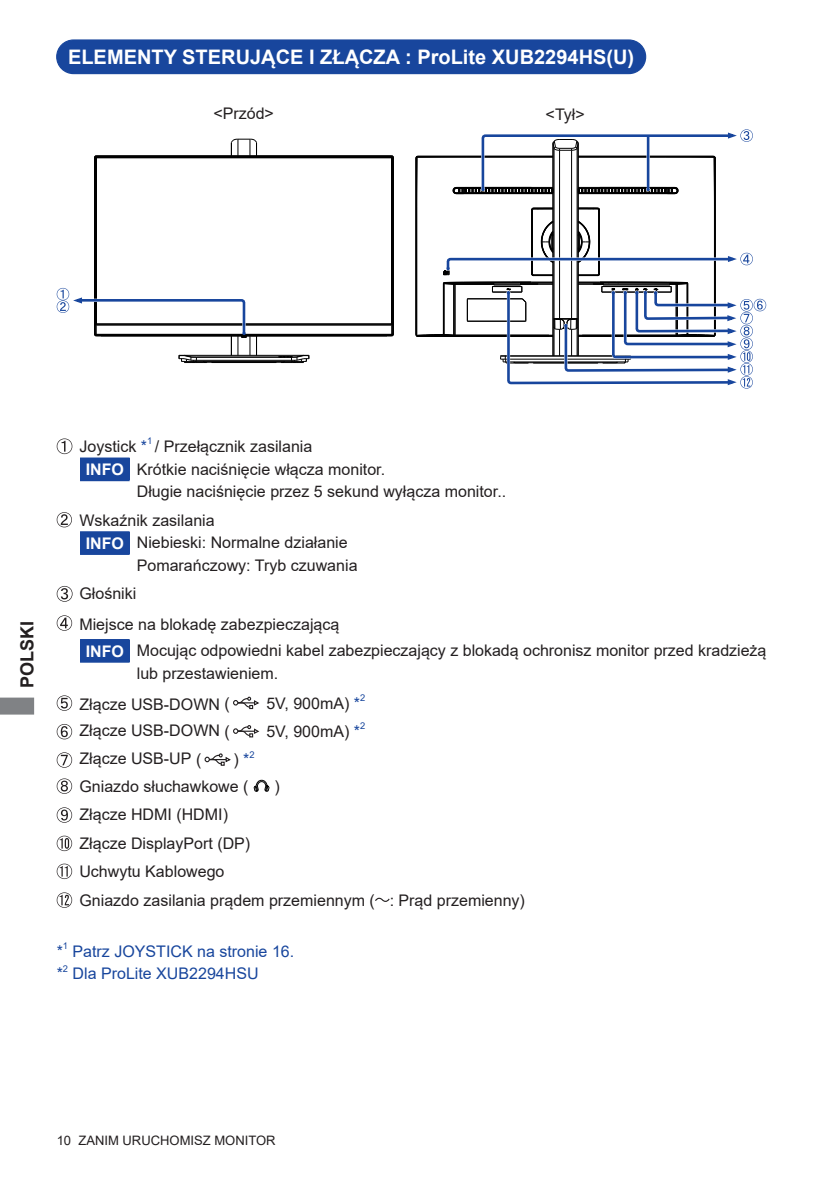
<style>
.page{position:relative;width:840px;height:1191px;background:#fff}
.page>*{position:absolute;margin:0;border:0;box-sizing:border-box;transform-origin:0 0}
.t1{font:700 20px "Arial";color:#fff}
.t2{font:700 18px "Arial";color:#231f20}
.t3{font:16px/22.6px "Arial";color:#231f20}
.t4{font:16px "Arial";color:#18469d}
.t5{font:700 16px "Arial";color:#fff}
.t6{font:13px "Arial";color:#231f20}
.t7{font:9.4px "Arial";color:#18469d}
.s1{color:#18469d}
</style>
<div class="page">
<svg style="left:0;top:697px;width:34px;height:17px"></svg>
<svg style="left:57px;top:438px;width:15px;height:16px"></svg>
<svg style="left:57px;top:512px;width:15px;height:15px"></svg>
<svg style="left:57px;top:586px;width:15px;height:15px"></svg>
<svg style="left:57px;top:615px;width:15px;height:16px"></svg>
<svg style="left:57px;top:695px;width:15px;height:16px"></svg>
<svg style="left:233px;top:696px;width:27px;height:13px"></svg>
<svg style="left:57px;top:724px;width:15px;height:15px"></svg>
<svg style="left:233px;top:725px;width:27px;height:12px"></svg>
<svg style="left:57px;top:752px;width:15px;height:15px"></svg>
<svg style="left:204px;top:753px;width:27px;height:13px"></svg>
<svg style="left:57px;top:778px;width:15px;height:16px"></svg>
<svg style="left:254px;top:779px;width:16px;height:13px"></svg>
<svg style="left:57px;top:807px;width:15px;height:15px"></svg>
<svg style="left:57px;top:835px;width:15px;height:16px"></svg>
<svg style="left:57px;top:863px;width:15px;height:16px"></svg>
<svg style="left:57px;top:892px;width:15px;height:15px"></svg>
<svg style="left:375px;top:897px;width:14px;height:5px"></svg>
<div style="left:80px;top:458px;width:49px;height:22px;background:#18469d"></div>
<hr style="left:80px;top:479px;width:49px;height:2px;background:#18469d">
<hr style="left:80px;top:457px;width:49px;height:2px;background:#18469d">
<div style="left:80px;top:532px;width:49px;height:22px;background:#18469d"></div>
<hr style="left:80px;top:553px;width:49px;height:2px;background:#18469d">
<hr style="left:80px;top:531px;width:49px;height:2px;background:#18469d">
<div style="left:80px;top:640px;width:49px;height:21px;background:#18469d"></div>
<hr style="left:80px;top:660px;width:49px;height:2px;background:#18469d">
<hr style="left:80px;top:639px;width:49px;height:2px;background:#18469d">
<div style="left:57px;top:40px;width:588px;height:34px;background:#18469d;border-radius:17px"></div>
<div style="left:56px;top:39px;width:590px;height:35px;border:1px solid #18469d;border-radius:17px"></div>
<hr style="left:393px;top:157px;width:1px;height:177px;background:#000">
<svg style="left:57px;top:139px;width:336px;height:224px"></svg>
<hr style="left:552px;top:143px;width:1px;height:213px;background:#000">
<hr style="left:553px;top:148px;width:1px;height:208px;background:#000">
<hr style="left:559px;top:150px;width:1px;height:169px;background:#000">
<hr style="left:571px;top:150px;width:1px;height:169px;background:#000">
<hr style="left:576px;top:148px;width:1px;height:208px;background:#000">
<hr style="left:577px;top:143px;width:1px;height:213px;background:#000">
<hr style="left:415px;top:158px;width:1px;height:177px;background:#000">
<hr style="left:416px;top:206px;width:1px;height:128px;background:#000">
<hr style="left:713px;top:206px;width:1px;height:128px;background:#000">
<hr style="left:714px;top:158px;width:1px;height:177px;background:#000">
<hr style="left:531px;top:210px;width:1px;height:64px;background:#000">
<hr style="left:598px;top:210px;width:1px;height:64px;background:#000">
<svg style="left:415px;top:129px;width:337px;height:86px"></svg>
<svg style="left:443px;top:221px;width:309px;height:55px"></svg>
<svg style="left:415px;top:282px;width:350px;height:106px"></svg>
<p class="t1" style="left:68px;top:43px;width:567px">ELEMENTY STERUJĄCE I ZŁĄCZA : ProLite XUB2294HS(U)</p>
<p class="t3" style="left:213px;top:102px;width:62px">&lt;Przód&gt;</p>
<p class="t3" style="left:545px;top:103px;width:41px">&lt;Tył&gt;</p>
<p class="t2" style="left:14px;top:688px;width:69px;rotate:-90deg">POLSKI</p>
<p class="t3" style="left:79px;top:435px;width:69px">Joystick <span class="s1">*</span></p>
<p class="t7" style="left:147px;top:434px;width:7px">1</p>
<p class="t3" style="left:137px;top:435px;width:371px;text-indent:18px">/ Przełącznik zasilania<br>Krótkie naciśnięcie włącza monitor.<br>Długie naciśnięcie przez 5 sekund wyłącza monitor..</p>
<p class="t3" style="left:137px;top:508px;width:222px;text-indent:-57px">Wskaźnik zasilania<br>Niebieski: Normalne działanie<br>Pomarańczowy: Tryb czuwania</p>
<p class="t3" style="left:79px;top:578px;width:261px;line-height:30.6px">Głośniki<br>Miejsce na blokadę zabezpieczającą</p>
<p class="t3" style="left:137px;top:639px;width:631px">Mocując odpowiedni kabel zabezpieczający z blokadą ochronisz monitor przed kradzieżą lub przestawieniem.</p>
<p class="t3" style="left:79px;top:693px;width:152px">Złącze USB-DOWN (</p>
<p class="t3" style="left:266px;top:691px;width:95px">5V, 900mA) <span class="s1">*</span></p>
<p class="t7" style="left:360px;top:691px;width:7px">2</p>
<p class="t3" style="left:79px;top:718px;width:152px">Złącze USB-DOWN (</p>
<p class="t3" style="left:266px;top:720px;width:95px">5V, 900mA) <span class="s1">*</span></p>
<p class="t7" style="left:360px;top:719px;width:7px">2</p>
<p class="t3" style="left:79px;top:747px;width:123px">Złącze USB-UP (</p>
<p class="t3" style="left:233px;top:748px;width:17px">) <span class="s1">*</span></p>
<p class="t7" style="left:249px;top:748px;width:7px">2</p>
<p class="t3" style="left:79px;top:775px;width:170px">Gniazdo słuchawkowe (</p>
<p class="t3" style="left:274px;top:775px;width:7px">)</p>
<p class="t3" style="left:79px;top:800px;width:447px;line-height:28.4px">Złącze HDMI (HDMI)<br>Złącze DisplayPort (DP)<br>Uchwytu Kablowego<br>Gniazdo zasilania prądem przemiennym ( : Prąd przemienny)</p>
<p class="t5" style="left:86px;top:458px;width:40px">INFO</p>
<p class="t5" style="left:86px;top:532px;width:40px">INFO</p>
<p class="t5" style="left:86px;top:639px;width:40px">INFO</p>
<p class="t4" style="left:57px;top:940px;width:8px">*</p>
<p class="t7" style="left:63px;top:939px;width:7px">1</p>
<p class="t4" style="left:73px;top:940px;width:223px">Patrz JOYSTICK na stronie 16.</p>
<p class="t4" style="left:57px;top:962px;width:8px">*</p>
<p class="t7" style="left:63px;top:961px;width:7px">2</p>
<p class="t4" style="left:73px;top:962px;width:187px">Dla ProLite XUB2294HSU</p>
<p class="t6" style="left:57px;top:1131px;width:220px">10 ZANIM URUCHOMISZ MONITOR</p>
</div>
